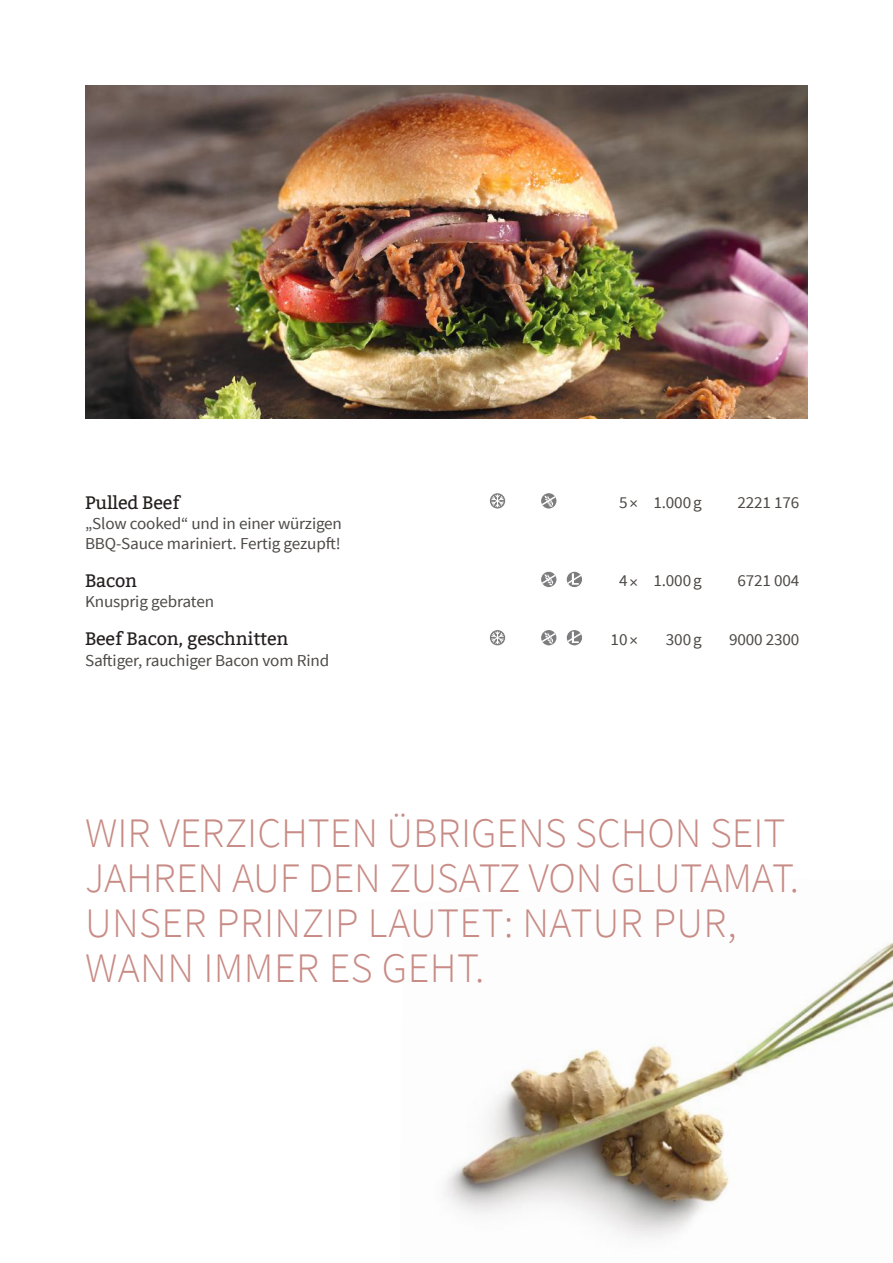
<style>
.page{position:relative;width:893px;height:1263px;background:#fff}
.page>*{position:absolute;margin:0;border:0;box-sizing:border-box;transform-origin:0 0}
.t1{font:300 42px/45px "Source Sans Pro";color:#c88b85}
.t2{font:18px "Bitter";letter-spacing:-.01em;color:#241f1f}
.t3{font:16.65px/20.2px "Source Sans Pro";letter-spacing:-.01em;color:#4d4a46}
</style>
<div class="page">
<img style="left:445px;top:942px;width:448px;height:296px">
<img style="left:85px;top:85px;width:723px;height:334px">
<svg style="left:490px;top:493px;width:15px;height:15px"></svg>
<svg style="left:491px;top:494px;width:13px;height:13px"></svg>
<svg style="left:541px;top:493px;width:15px;height:15px"></svg>
<svg style="left:541px;top:495px;width:15px;height:12px"></svg>
<svg style="left:541px;top:572px;width:15px;height:15px"></svg>
<svg style="left:541px;top:573px;width:15px;height:12px"></svg>
<div style="left:567px;top:572px;width:15px;height:15px;background:#7d7c7e;border-radius:50%"></div>
<svg style="left:567px;top:573px;width:15px;height:12px"></svg>
<svg style="left:490px;top:630px;width:15px;height:15px"></svg>
<svg style="left:491px;top:631px;width:13px;height:13px"></svg>
<svg style="left:541px;top:631px;width:15px;height:13px"></svg>
<svg style="left:567px;top:631px;width:15px;height:13px"></svg>
<p class="t2" style="left:85px;top:495px;width:97px">Pulled Beef</p>
<p class="t3" style="left:85px;top:513px;width:258px">„Slow cooked“ und in einer würzigen<br>BBQ-Sauce mariniert. Fertig gezup昀琀!</p>
<p class="t3" style="left:619px;top:493px;width:84px">5 × 1.000 g</p>
<p class="t3" style="left:737px;top:493px;width:63px">2221 176</p>
<p class="t2" style="left:85px;top:573px;width:54px">Bacon</p>
<p class="t3" style="left:85px;top:592px;width:131px">Knusprig gebraten</p>
<p class="t3" style="left:619px;top:572px;width:84px">4 × 1.000 g</p>
<p class="t3" style="left:737px;top:572px;width:63px">6721 004</p>
<p class="t2" style="left:85px;top:631px;width:205px">Beef Bacon, geschnitten</p>
<p class="t3" style="left:85px;top:650px;width:246px">Sa昀琀iger, rauchiger Bacon vom Rind</p>
<p class="t3" style="left:611px;top:630px;width:29px">10 ×</p>
<p class="t3" style="left:666px;top:630px;width:37px">300 g</p>
<p class="t3" style="left:729px;top:630px;width:72px">9000 2300</p>
<h1 class="t1" style="left:85px;top:811px;width:715px">WIR VERZICHTEN ÜBRIGENS SCHON SEIT<br>JAHREN AUF DEN ZUSATZ VON GLUTAMAT.<br>UNSER PRINZIP LAUTET: NATUR PUR,<br>WANN IMMER ES GEHT.</h1>
</div>
